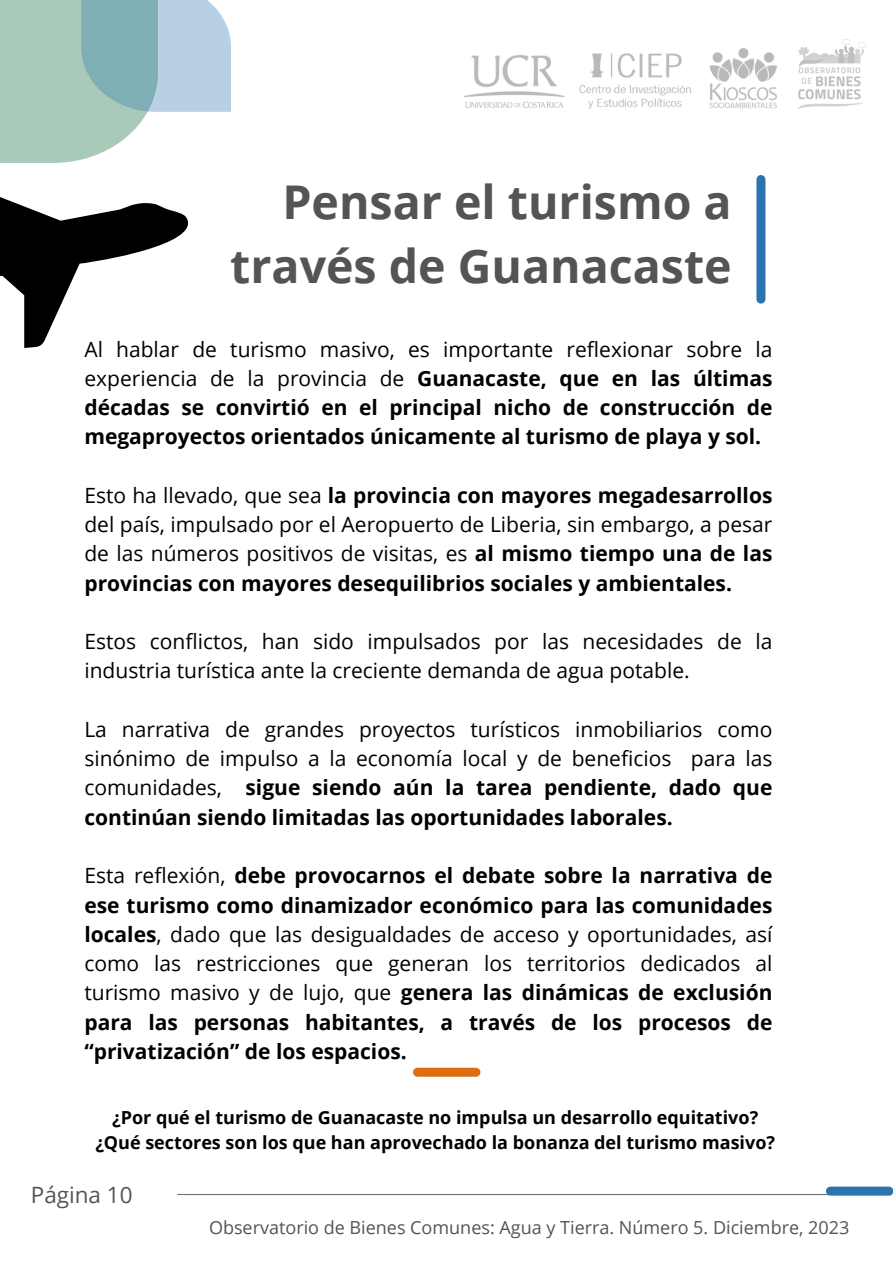
<style>
.page{position:relative;width:893px;height:1264px;background:#fff}
.page>*{position:absolute;margin:0;border:0;box-sizing:border-box;transform-origin:0 0}
.t1{font:700 46.5px/64.2px "Open Sans";color:#545454;text-align:right}
.t2{font:22.5px "Open Sans";color:#545454}
.t3{font:700 21px/29.2px "Open Sans";color:#000;text-align:justify}
.t4{font:21px/29.2px "Open Sans";color:#000;text-align:justify}
.t5{font:700 18px "Open Sans";color:#000}
.t6{font:18px "Open Sans";color:#545454}
.s1{font-weight:400}
.s2{font-weight:700}
</style>
<div class="page">
<hr style="left:178px;top:1193px;width:713px;height:1px;background:#737373">
<div style="left:830px;top:1186px;width:58px;height:9px;background:#2c73af"></div>
<div style="left:417px;top:1067px;width:59px;height:9px;background:#dc6d12"></div>
<img style="left:0;top:0;width:230px;height:146px">
<img style="left:797px;top:40px;width:68px;height:69px">
<img style="left:464px;top:49px;width:312px;height:59px">
<div style="left:756px;top:179px;width:9px;height:120px;background:#2c73af"></div>
<svg style="left:0;top:146px;width:188px;height:202px"></svg>
<p class="t1" style="left:230px;top:168px;width:503px">Pensar el turismo a través de Guanacaste</p>
<p class="t3" style="left:84px;top:334px;width:689px"><span class="s1">Al hablar de turismo masivo, es importante reflexionar sobre la experiencia de la provincia de</span> Guanacaste, que en las últimas décadas se convirtió en el principal nicho de construcción de megaproyectos orientados únicamente al turismo de playa y sol.</p>
<p class="t4" style="left:84px;top:480px;width:689px">Esto ha llevado, que sea <span class="s2">la provincia con mayores megadesarrollos </span>del país, impulsado por el Aeropuerto de Liberia, sin embargo, a pesar de las números positivos de visitas, es <span class="s2">al mismo tiempo una de las provincias con mayores desequilibrios sociales y ambientales.</span></p>
<p class="t4" style="left:84px;top:626px;width:689px">Estos conflictos, han sido impulsados por las necesidades de la industria turística ante la creciente demanda de agua potable.</p>
<p class="t4" style="left:84px;top:714px;width:689px">La narrativa de grandes proyectos turísticos inmobiliarios como sinónimo de impulso a la economía local y de beneficios para las comunidades, <span class="s2">sigue siendo aún la tarea pendiente, dado que continúan siendo limitadas las oportunidades laborales.</span></p>
<p class="t3" style="left:84px;top:860px;width:689px"><span class="s1">Esta reflexión,</span> debe provocarnos el debate sobre la narrativa de ese turismo como dinamizador económico para las comunidades locales<span class="s1">, dado que las desigualdades de acceso y oportunidades, así como las restricciones que generan los territorios dedicados al turismo masivo y de lujo, que</span> genera las dinámicas de exclusión para las personas habitantes, a través de los procesos de “privatización” de los espacios.</p>
<p class="t5" style="left:112px;top:1104px;width:647px">¿Por qué el turismo de Guanacaste no impulsa un desarrollo equitativo?</p>
<p class="t5" style="left:95px;top:1129px;width:681px">¿Qué sectores son los que han aprovechado la bonanza del turismo masivo?</p>
<p class="t2" style="left:31px;top:1178px;width:103px">Página 10</p>
<p class="t6" style="left:209px;top:1215px;width:641px">Observatorio de Bienes Comunes: Agua y Tierra. Número 5. Diciembre, 2023</p>
</div>
